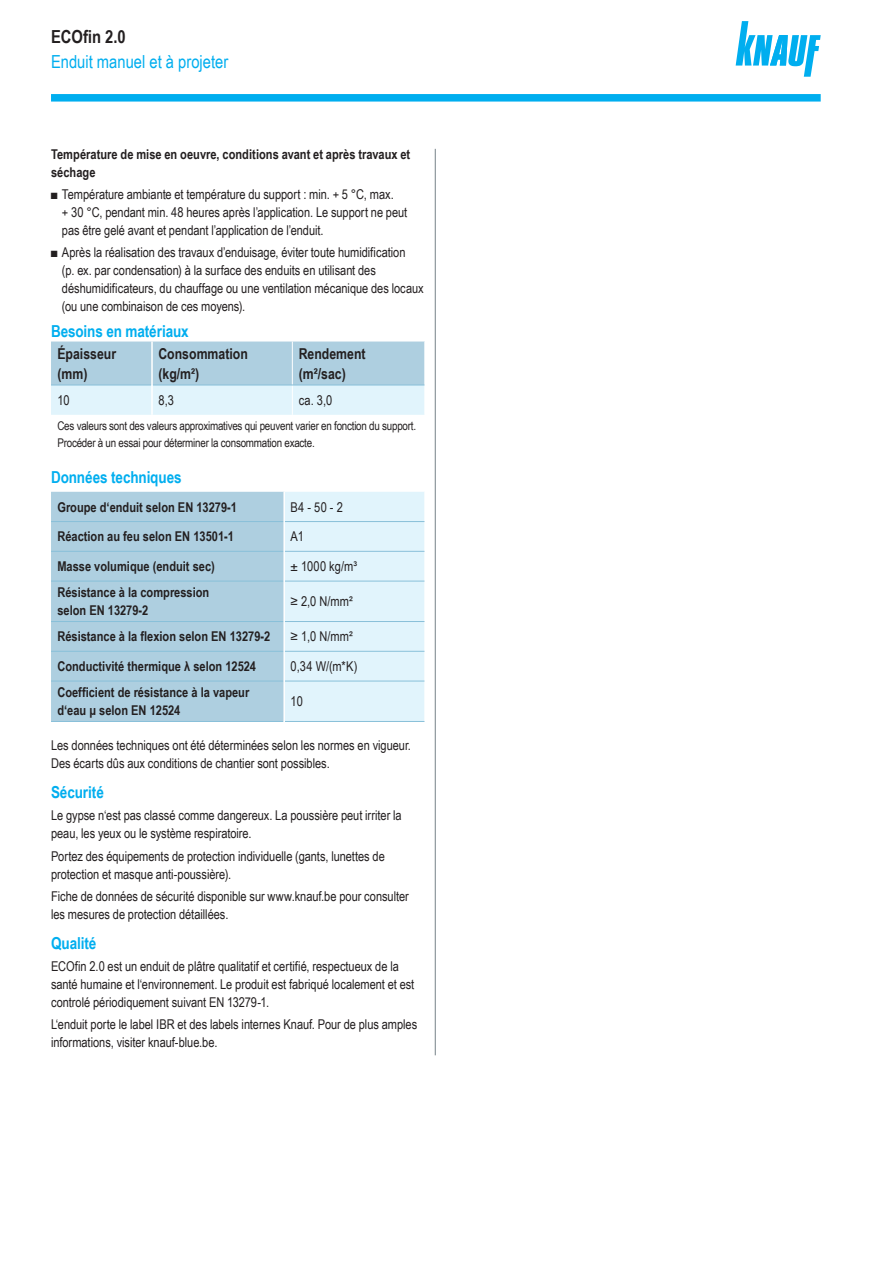
<style>
.page{position:relative;width:893px;height:1263px;background:#fff}
.page>*{position:absolute;margin:0;border:0;box-sizing:border-box;transform-origin:0 0}
.t1{font:18px "Arial Narrow";color:#00aeef}
.t2{font:700 18px "Arial Narrow";color:#231f20}
.Ue3_Beschreibung_11{font:700 16.5px "Arial Narrow";letter-spacing:-.005em;color:#00aeef}
.Text_TB{font:700 16.5px "Arial Narrow";letter-spacing:-.005em;color:#00aeef}
.Text_TB-2{font:700 15px/20px "Arial Narrow";color:#231f20}
.Text_TB-3{font:13.5px/18px "Arial Narrow";letter-spacing:-.005em;color:#231f20}
.Text_TB-4{font:700 13.5px/18px "Arial Narrow";color:#231f20}
.Ue3_Beschreibung_11-2{font:13.5px/18px "Arial Narrow";color:#231f20}
.Ue4_Beschreibung_10{font:700 13.5px/18px "Arial Narrow";color:#231f20}
.Ue3_Beschreibung_11-3{font:12px "Arial Narrow";letter-spacing:-.02em;color:#231f20}
</style>
<div class="page">
<div style="left:51px;top:94px;width:770px;height:8px;background:#00aeef"></div>
<svg style="left:51px;top:341px;width:373px;height:74px;background:#c2ddeb"></svg>
<hr style="left:292px;top:341px;width:1px;height:44px;background:#fff">
<hr style="left:292px;top:385px;width:1px;height:30px;background:#fff">
<hr style="left:51px;top:385px;width:100px;height:1px;background:#89c0d9">
<hr style="left:153px;top:385px;width:139px;height:1px;background:#89c0d9">
<hr style="left:292px;top:385px;width:132px;height:1px;background:#89c0d9">
<hr style="left:151px;top:341px;width:2px;height:44px;background:#fff">
<hr style="left:151px;top:385px;width:2px;height:30px;background:#fff">
<div style="left:51px;top:492px;width:232px;height:229px;background:#aecfe0"></div>
<div style="left:285px;top:492px;width:139px;height:229px;background:#e1f4fc"></div>
<hr style="left:51px;top:521px;width:232px;height:1px;background:#89c0d9">
<hr style="left:285px;top:521px;width:139px;height:1px;background:#89c0d9">
<hr style="left:51px;top:551px;width:232px;height:1px;background:#89c0d9">
<hr style="left:285px;top:551px;width:139px;height:1px;background:#89c0d9">
<hr style="left:51px;top:581px;width:232px;height:1px;background:#89c0d9">
<hr style="left:285px;top:581px;width:139px;height:1px;background:#89c0d9">
<hr style="left:51px;top:621px;width:232px;height:1px;background:#89c0d9">
<hr style="left:285px;top:621px;width:139px;height:1px;background:#89c0d9">
<hr style="left:51px;top:651px;width:232px;height:1px;background:#89c0d9">
<hr style="left:285px;top:651px;width:139px;height:1px;background:#89c0d9">
<hr style="left:51px;top:681px;width:232px;height:1px;background:#89c0d9">
<hr style="left:285px;top:681px;width:139px;height:1px;background:#89c0d9">
<hr style="left:51px;top:721px;width:232px;height:1px;background:#89c0d9">
<hr style="left:285px;top:721px;width:139px;height:1px;background:#89c0d9">
<hr style="left:435px;top:149px;width:1px;height:906px;background:#869096">
<svg style="left:736px;top:21px;width:85px;height:56px"></svg>
<p class="t2" style="left:51px;top:23px;width:76px">ECOfin 2.0</p>
<p class="t1" style="left:51px;top:49px;width:179px">Enduit manuel et à projeter</p>
<p class="Ue4_Beschreibung_10" style="left:51px;top:144px;width:361px">Température de mise en oeuvre, conditions avant et après travaux et séchage</p>
<p class="Text_TB-3" style="left:62px;top:184px;width:347px;text-indent:-11px">■ Température ambiante et température du support : min. + 5 °C, max.<br>+ 30 °C, pendant min. 48 heures après l’application. Le support ne peut pas être gelé avant et pendant l’application de l’enduit.</p>
<p class="Text_TB-3" style="left:62px;top:243px;width:363px;text-indent:-11px">■ Après la réalisation des travaux d’enduisage, éviter toute humidification<br>(p. ex. par condensation) à la surface des enduits en utilisant des déshumidificateurs, du chauffage ou une ventilation mécanique des locaux (ou une combinaison de ces moyens).</p>
<p class="Text_TB" style="left:51px;top:319px;width:139px">Besoins en matériaux</p>
<p class="Text_TB-2" style="left:57px;top:343px;width:60px">Épaisseur (mm)</p>
<p class="Text_TB-2" style="left:158px;top:343px;width:91px">Consommation (kg/m²)</p>
<p class="Text_TB-2" style="left:299px;top:343px;width:68px">Rendement (m²/sac)</p>
<p class="Text_TB-3" style="left:57px;top:390px;width:14px">10</p>
<p class="Text_TB-3" style="left:158px;top:390px;width:17px">8,3</p>
<p class="Text_TB-3" style="left:299px;top:390px;width:35px">ca. 3,0</p>
<p class="Ue3_Beschreibung_11-3" style="left:57px;top:417px;width:360px">Ces valeurs sont des valeurs approximatives qui peuvent varier en fonction du support.</p>
<p class="Ue3_Beschreibung_11-3" style="left:57px;top:434px;width:259px">Procéder à un essai pour déterminer la consommation exacte.</p>
<p class="Ue3_Beschreibung_11" style="left:51px;top:465px;width:132px">Données techniques</p>
<p class="Text_TB-4" style="left:57px;top:497px;width:181px">Groupe d‘enduit selon EN 13279-1</p>
<p class="Text_TB-3" style="left:291px;top:497px;width:54px">B4 - 50 - 2</p>
<p class="Text_TB-4" style="left:57px;top:527px;width:178px">Réaction au feu selon EN 13501-1</p>
<p class="Text_TB-3" style="left:291px;top:527px;width:15px">A1</p>
<p class="Text_TB-4" style="left:57px;top:557px;width:159px">Masse volumique (enduit sec)</p>
<p class="Text_TB-3" style="left:291px;top:557px;width:68px">± 1000 kg/m³</p>
<p class="Text_TB-4" style="left:57px;top:583px;width:153px">Résistance à la compression selon EN 13279-2</p>
<p class="Text_TB-3" style="left:291px;top:592px;width:64px">≥ 2,0 N/mm²</p>
<p class="Text_TB-4" style="left:57px;top:627px;width:214px">Résistance à la flexion selon EN 13279-2</p>
<p class="Text_TB-3" style="left:291px;top:627px;width:64px">≥ 1,0 N/mm²</p>
<p class="Text_TB-4" style="left:57px;top:657px;width:200px">Conductivité thermique λ selon 12524</p>
<p class="Text_TB-3" style="left:291px;top:657px;width:68px">0,34 W/(m*K)</p>
<p class="Text_TB-4" style="left:57px;top:683px;width:193px">Coefficient de résistance à la vapeur d‘eau μ selon EN 12524</p>
<p class="Text_TB-3" style="left:291px;top:692px;width:14px">10</p>
<p class="Ue3_Beschreibung_11-2" style="left:51px;top:736px;width:361px">Les données techniques ont été déterminées selon les normes en vigueur.<br>Des écarts dûs aux conditions de chantier sont possibles.</p>
<p class="Ue3_Beschreibung_11" style="left:51px;top:780px;width:54px">Sécurité</p>
<p class="Text_TB-3" style="left:51px;top:806px;width:352px">Le gypse n‘est pas classé comme dangereux. La poussière peut irriter la peau, les yeux ou le système respiratoire.</p>
<p class="Text_TB-3" style="left:51px;top:846px;width:335px">Portez des équipements de protection individuelle (gants, lunettes de protection et masque anti-poussière).</p>
<p class="Text_TB-3" style="left:51px;top:886px;width:359px">Fiche de données de sécurité disponible sur www.knauf.be pour consulter les mesures de protection détaillées.</p>
<p class="Ue3_Beschreibung_11" style="left:51px;top:930px;width:47px">Qualité</p>
<p class="Text_TB-3" style="left:51px;top:957px;width:365px">ECOfin 2.0 est un enduit de plâtre qualitatif et certifié, respectueux de la santé humaine et l‘environnement. Le produit est fabriqué localement et est controlé périodiquement suivant EN 13279-1.</p>
<p class="Text_TB-3" style="left:51px;top:1015px;width:368px">L‘enduit porte le label IBR et des labels internes Knauf. Pour de plus amples informations, visiter knauf-blue.be.</p>
</div>
